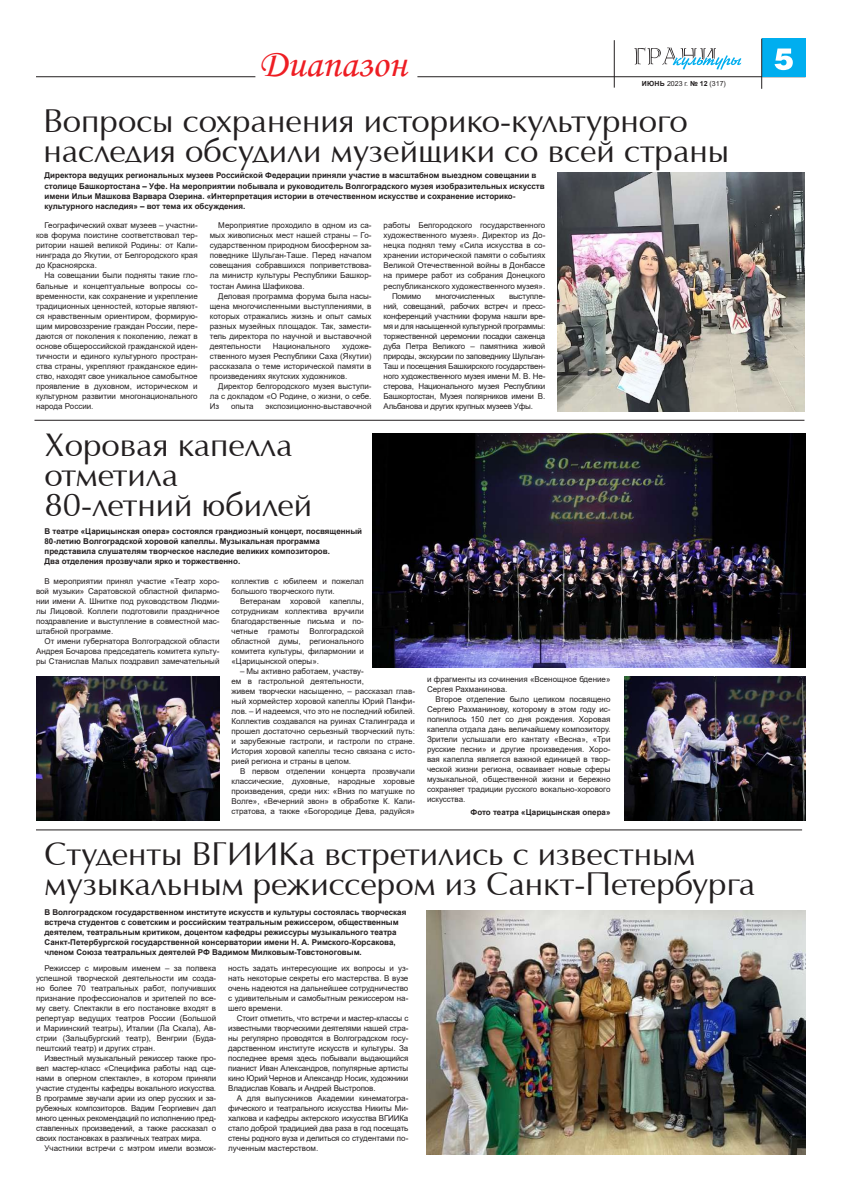
<style>
.page{position:relative;width:842px;height:1191px;background:#fff}
.page>*{position:absolute;margin:0;border:0;box-sizing:border-box;transform-origin:0 0}
.t1{font:40px "Monotype Corsiva";color:#ee1d23}
.t2{font:33px/30px "AG Opus";color:#231f20}
.t3{font:8px/10px "Arial";color:#231f20;text-align:justify}
.t4{font:700 8px/10px "Arial";color:#231f20}
.t5{font:8px "Arial";letter-spacing:-.025em;color:#231f20}
.t6{font:7px "Arial";color:#231f20}
.s1{font-weight:700}
</style>
<div class="page">
<hr style="left:417px;top:76px;width:388px;height:1px;background:#231f20">
<hr style="left:614px;top:40px;width:1px;height:48px;background:#231f20">
<div style="left:762px;top:39px;width:43px;height:38px;background:#00aeef"></div>
<hr style="left:761px;top:39px;width:1px;height:50px;background:#231f20">
<svg style="left:774px;top:48px;width:19px;height:22px"></svg>
<svg style="left:634px;top:48px;width:108px;height:22px"></svg>
<hr style="left:36px;top:76px;width:219px;height:1px;background:#231f20">
<hr style="left:34px;top:420px;width:770px;height:1px;background:#231f20">
<hr style="left:36px;top:829px;width:766px;height:1px;background:#231f20">
<img style="left:557px;top:173px;width:247px;height:238px">
<img style="left:426px;top:911px;width:380px;height:244px">
<img style="left:372px;top:434px;width:434px;height:234px">
<img style="left:36px;top:677px;width:183px;height:144px">
<img style="left:624px;top:677px;width:182px;height:144px">
<h1 class="t1" style="left:259px;top:40px;width:149px">Диапазон</h1>
<h2 class="t2" style="left:43px;top:106px;width:687px">Вопросы сохранения историко-культурного наследия обсудили музейщики со всей страны</h2>
<p class="t6" style="left:642px;top:79px;width:86px"><span class="s1">ИЮНЬ</span> 2023 г. <span class="s1">№ 12</span> (317)</p>
<p class="t4" style="left:45px;top:171px;width:502px">Директора ведущих региональных музеев Российской Федерации приняли участие в масштабном выездном совещании в столице Башкортостана – Уфе. На мероприятии побывала и руководитель Волгоградского музея изобразительных искусств имени Ильи Машкова Варвара Озерина. «Интерпретация истории в отечественном искусстве и сохранение историко&shy;культурного наследия» – вот тема их обсуждения.</p>
<p class="t3" style="left:36px;top:221px;width:163px;text-indent:9px">Географический охват музеев – участни&shy;ков форума поистине соответствовал тер&shy;ритории нашей великой Родины: от Кали&shy;нинграда до Якутии, от Белгородского края до Красноярска.</p>
<p class="t3" style="left:36px;top:271px;width:163px;text-indent:9px">На совещании были подняты такие гло&shy;бальные и концептуальные вопросы со&shy;временности, как сохранение и укрепление традиционных ценностей, которые являют&shy;ся нравственным ориентиром, формирую&shy;щим мировоззрение граждан России, пере&shy;даются от поколения к поколению, лежат в основе общероссийской гражданской иден&shy;тичности и единого культурного простран&shy;ства страны, укрепляют гражданское един&shy;ство, находят свое уникальное самобытное проявление в духовном, историческом и культурном развитии многонационального народа России.</p>
<p class="t3" style="left:210px;top:221px;width:163px;text-indent:9px">Мероприятие проходило в одном из са&shy;мых живописных мест нашей страны – Го&shy;сударственном природном биосферном за&shy;поведнике Шульган-Таше. Перед началом совещания собравшихся поприветствова&shy;ла министр культуры Республики Башкор&shy;тостан Амина Шафикова.</p>
<p class="t3" style="left:210px;top:291px;width:163px;text-indent:9px">Деловая программа форума была насы&shy;щена многочисленными выступлениями, в которых отражались жизнь и опыт самых разных музейных площадок. Так, замести&shy;тель директора по научной и выставочной деятельности</p>
<p class="t3" style="left:273px;top:341px;width:59px">Национального</p>
<p class="t3" style="left:210px;top:341px;width:163px;text-indent:133px">художе&shy;ственного музея Республики Саха (Якутии) рассказала о теме исторической памяти в произведениях якутских художников.</p>
<p class="t3" style="left:210px;top:381px;width:163px;text-indent:9px">Директор белгородского музея выступи&shy;ла с докладом «О Родине, о жизни, о себе.<br>Из</p>
<p class="t3" style="left:231px;top:401px;width:24px">опыта</p>
<p class="t3" style="left:266px;top:401px;width:107px">экспозиционно-выставочной</p>
<p class="t3" style="left:384px;top:221px;width:163px">работы Белгородского государственного</p>
<p class="t3" style="left:384px;top:231px;width:163px">художественного музея». Директор из До-</p>
<p class="t3" style="left:384px;top:241px;width:163px">нецка поднял тему «Сила искусства в со-</p>
<p class="t3" style="left:384px;top:251px;width:163px">хранении исторической памяти о событиях</p>
<p class="t3" style="left:384px;top:261px;width:163px">Великой Отечественной войны в Донбассе</p>
<p class="t3" style="left:384px;top:271px;width:163px">на примере работ из собрания Донецкого</p>
<p class="t3" style="left:384px;top:281px;width:163px">республиканского художественного музея».</p>
<p class="t3" style="left:392px;top:291px;width:31px">Помимо</p>
<p class="t5" style="left:436px;top:290px;width:61px">многочисленных</p>
<p class="t3" style="left:384px;top:291px;width:163px;text-indent:125px">выступле&shy;ний, совещаний, рабочих встреч и пресс&shy;конференций участники форума нашли вре&shy;мя и для насыщенной культурной программы: торжественной церемонии посадки саженца дуба Петра Великого – памятника живой природы, экскурсии по заповеднику Шульган-Таш и посещения Башкирского государствен&shy;ного художественного музея имени М. В. Не&shy;стерова, Национального музея Республики Башкортостан, Музея полярников имени В.<br>Альбанова и других крупных музеев Уфы.</p>
<h2 class="t2" style="left:45px;top:430px;width:269px">Хоровая капелла отметила<br>80-летний юбилей</h2>
<p class="t4" style="left:45px;top:527px;width:319px">В театре «Царицынская опера» состоялся грандиозный концерт, посвященный 80-летию Волгоградской хоровой капеллы. Музыкальная программа представила слушателям творческое наследие великих композиторов.<br>Два отделения прозвучали ярко и торжественно.</p>
<p class="t3" style="left:36px;top:576px;width:185px;text-indent:9px">В мероприятии принял участие «Театр хоро&shy;вой музыки» Саратовской областной филармо&shy;нии имени А. Шнитке под руководством Людми&shy;лы Лицовой. Коллеги подготовили праздничное поздравление и выступление в совместной мас&shy;штабной программе.</p>
<p class="t3" style="left:36px;top:636px;width:185px;text-indent:9px">От имени губернатора Волгоградской области Андрея Бочарова председатель комитета культу&shy;ры Станислав Малых поздравил замечательный</p>
<p class="t3" style="left:231px;top:576px;width:134px">коллектив с юбилеем и пожелал большого творческого пути.</p>
<p class="t3" style="left:231px;top:596px;width:134px;text-indent:9px">Ветеранам хоровой капеллы, сотрудникам коллектива вручили благодарственные письма и по&shy;четные</p>
<p class="t3" style="left:231px;top:626px;width:134px;text-indent:78px">Волгоградской областной думы, регионального комитета культуры, филармонии и «Царицынской оперы».</p>
<p class="t3" style="left:231px;top:666px;width:185px;text-align:left;text-indent:9px">– Мы активно работаем, участву-<br>ем в гастрольной деятельности,<br>живем творчески насыщенно, – рассказал глав&shy;ный хормейстер хоровой капеллы Юрий Панфи&shy;лов. – И надеемся, что это не последний юбилей.<br>Коллектив создавался на руинах Сталинграда и прошел достаточно серьезный творческий путь: и зарубежные гастроли, и гастроли по стране.<br>История хоровой капеллы тесно связана с исто&shy;рией региона и страны в целом.</p>
<p class="t3" style="left:231px;top:766px;width:185px;text-indent:9px">В первом отделении концерта прозвучали классические, духовные, народные хоровые произведения, среди них: «Вниз по матушке по Волге», «Вечерний звон» в обработке К. Кали&shy;стратова, а также «Богородице Дева, радуйся»</p>
<p class="t3" style="left:268px;top:626px;width:33px">грамоты</p>
<p class="t3" style="left:427px;top:674px;width:185px">и фрагменты из сочинения «Всенощное бдение»<br>Сергея Рахманинова.</p>
<p class="t3" style="left:427px;top:694px;width:185px;text-indent:9px">Второе отделение было целиком посвящено Сергею Рахманинову, которому в этом году ис&shy;полнилось 150 лет со дня рождения. Хоровая капелла отдала дань величайшему композитору.<br>Зрители услышали его кантату «Весна», «Три русские песни» и другие произведения. Хоро&shy;вая капелла является важной единицей в твор&shy;ческой жизни региона, осваивает новые сферы музыкальной, общественной жизни и бережно сохраняет традиции русского вокально-хорового искусства.</p>
<p class="t4" style="left:471px;top:807px;width:141px">Фото театра «Царицынская опера»</p>
<h2 class="t2" style="left:45px;top:839px;width:712px">Студенты ВГИИКа встретились с известным музыкальным режиссером из Санкт-Петербурга</h2>
<p class="t4" style="left:45px;top:907px;width:363px">В Волгоградском государственном институте искусств и культуры состоялась творческая встреча студентов с советским и российским театральным режиссером, общественным деятелем, театральным критиком, доцентом кафедры режиссуры музыкального театра Санкт-Петербургской государственной консерватории имени Н. А. Римского-Корсакова, членом Союза театральных деятелей РФ Вадимом Милковым-Товстоноговым.</p>
<p class="t3" style="left:36px;top:963px;width:182px;text-indent:9px">Режиссер с мировым именем – за полвека успешной творческой деятельности им созда&shy;но более 70 театральных работ, получивших признание профессионалов и зрителей по все&shy;му свету. Спектакли в его постановке входят в репертуар ведущих театров России (Большой и Мариинский театры), Италии (Ла Скала), Ав&shy;стрии (Зальцбургский театр), Венгрии (Буда&shy;пештский театр) и других стран.</p>
<p class="t3" style="left:36px;top:1053px;width:182px;text-indent:9px">Известный музыкальный режиссер также про&shy;вел мастер-класс «Специфика работы над сце&shy;нами в оперном спектакле», в котором приняли участие студенты кафедры вокального искусства.<br>В программе звучали арии из опер русских и за&shy;рубежных композиторов. Вадим Георгиевич дал много ценных рекомендаций по исполнению пред&shy;ставленных произведений, а также рассказал о своих постановках в различных театрах мира.</p>
<p class="t3" style="left:45px;top:1143px;width:173px">Участники встречи с мэтром имели возмож-</p>
<p class="t3" style="left:228px;top:963px;width:182px">ность задать интересующие их вопросы и уз&shy;нать некоторые секреты его мастерства. В вузе очень надеются на дальнейшее сотрудничество с удивительным и самобытным режиссером на&shy;шего времени.</p>
<p class="t3" style="left:228px;top:1013px;width:182px;text-indent:9px">Стоит отметить, что встречи и мастер-классы с известными творческими деятелями нашей стра&shy;ны регулярно проводятся в Волгоградском госу&shy;дарственном институте искусств и культуры. За последнее время здесь побывали выдающийся пианист Иван Александров, популярные артисты кино Юрий Чернов и Александр Носик, художники Владислав Коваль и Андрей Выстропов.</p>
<p class="t3" style="left:228px;top:1093px;width:182px;text-indent:9px">А для выпускников Академии кинематогра&shy;фического и театрального искусства Никиты Ми&shy;халкова и кафедры актерского искусства ВГИИКа стало доброй традицией два раза в год посещать стены родного вуза и делиться со студентами по&shy;лученным мастерством.</p>
</div>
